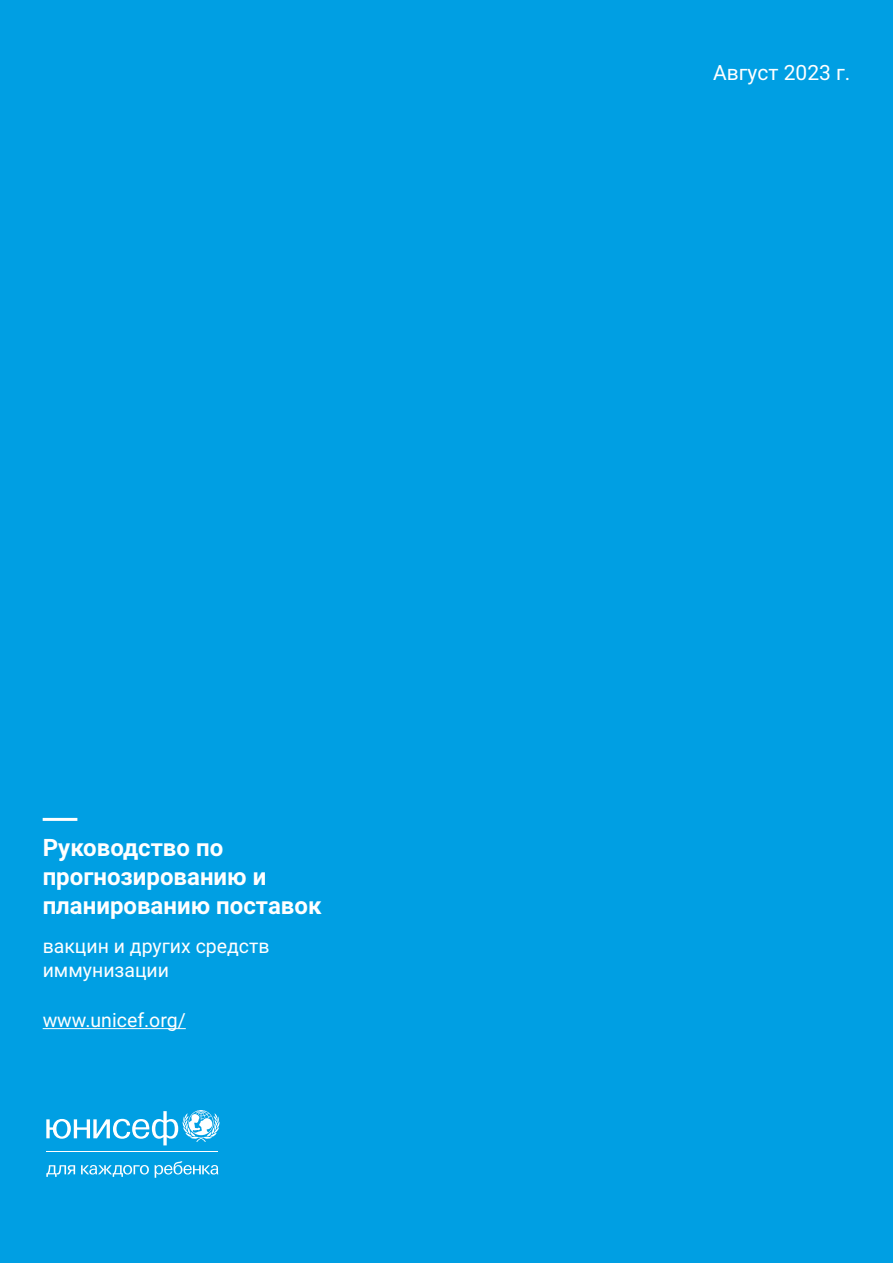
<style>
.page{position:relative;width:893px;height:1263px;background:#009fe3}
.page>*{position:absolute;margin:0;border:0;box-sizing:border-box;transform-origin:0 0}
.t1{font:700 24px/28.8px "Roboto";color:#fff}
.t2{font:21px "Roboto";color:#fff}
.t3{font:19.5px/24px "Roboto";color:#fff}
</style>
<div class="page">
<hr style="left:43px;top:1028px;width:143px;height:1px;background:#fff">
<hr style="left:43px;top:818px;width:34px;height:3px;background:#fff">
<hr style="left:46px;top:1151px;width:172px;height:1px;background:#fff">
<svg style="left:46px;top:1110px;width:174px;height:35px"></svg>
<svg style="left:46px;top:1165px;width:29px;height:12px"></svg>
<svg style="left:81px;top:1165px;width:68px;height:12px"></svg>
<svg style="left:155px;top:1161px;width:63px;height:17px"></svg>
<p class="t1" style="left:43px;top:832px;width:280px">Руководство по прогнозированию и планированию поставок</p>
<p class="t3" style="left:43px;top:933px;width:228px">вакцин и других средств иммунизации</p>
<p class="t3" style="left:43px;top:1007px;width:145px">www.unicef.org/</p>
<p class="t2" style="left:713px;top:57px;width:139px">Август 2023 г.</p>
</div>
